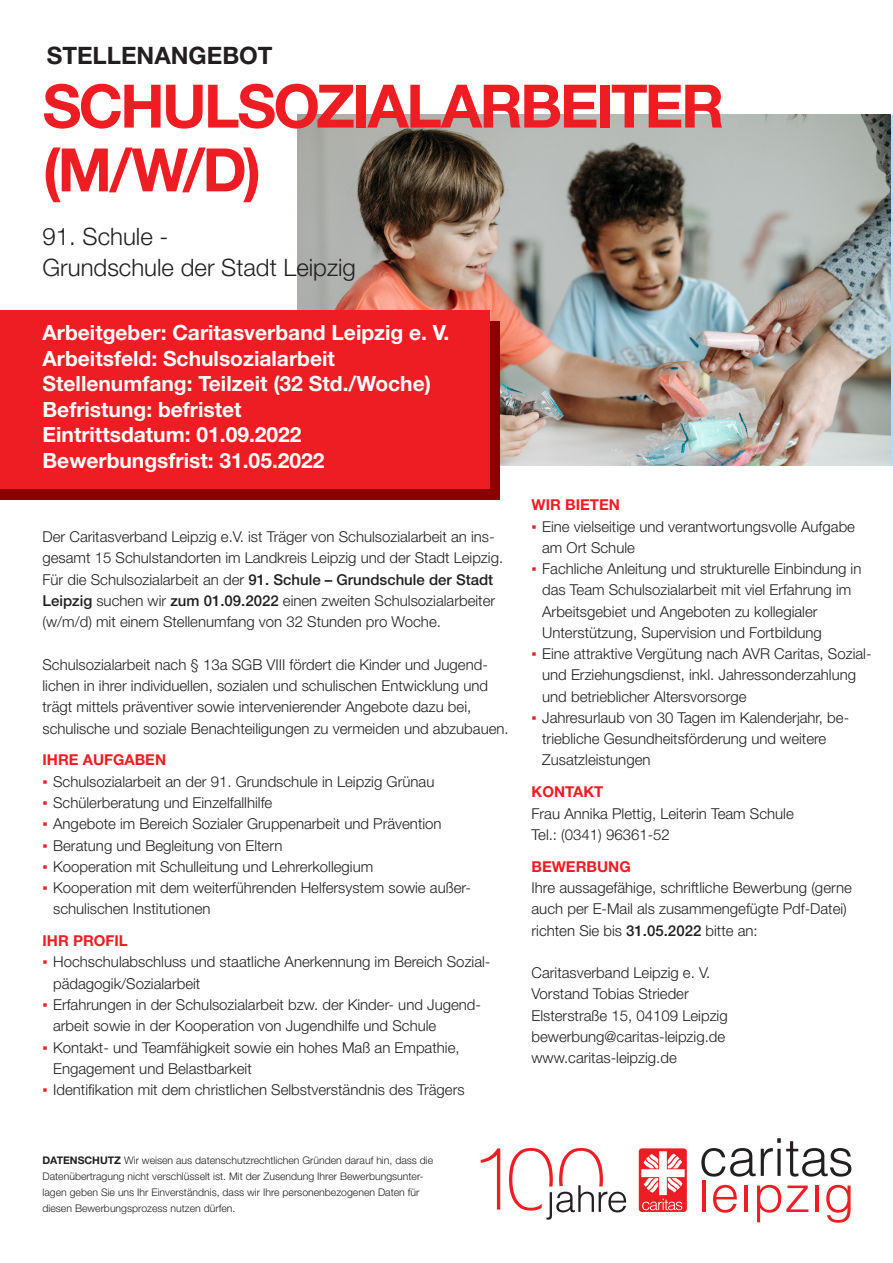
<style>
.page{position:relative;width:893px;height:1263px;background:#fff}
.page>*{position:absolute;margin:0;border:0;box-sizing:border-box;transform-origin:0 0}
.Jobtitel{font:700 60px "Helvetica Neue LT Std";letter-spacing:-.045em;color:#ee1d23}
.Jobtitel-2{font:300 24px/32px "Helvetica Neue LT Std";color:#231f20}
.Prehead_Stellenangeb{font:700 24px "Helvetica Neue LT Std";color:#231f20}
.Jobfakten_in_roter_B{font:700 21px/25.5px "Helvetica Neue LT Std";color:#fff}
._01_Copytext_10pt{font:300 15px/21.3px "Helvetica Neue LT Std";color:#231f20}
._02_Zwischenheadline{font:700 15px "Helvetica Neue LT Std";color:#ee1d23}
.t1{font:300 10.5px/15.9px "Helvetica Neue LT Std";color:#231f20}
.s1{font-weight:500}
.s2{font-family:"Arial";font-weight:400;color:#ee1d23}
.s3{font-weight:700}
</style>
<div class="page">
<img style="left:298px;top:115px;width:593px;height:351px">
<div style="left:639px;top:1148px;width:48px;height:64px;background:#ee1d23;border-radius:3px"></div>
<svg style="left:641px;top:1151px;width:44px;height:59px"></svg>
<svg style="left:701px;top:1138px;width:150px;height:38px"></svg>
<hr style="left:703px;top:1181px;width:3px;height:31px;background:#ee1d23">
<svg style="left:713px;top:1185px;width:24px;height:28px"></svg>
<hr style="left:744px;top:1185px;width:3px;height:27px;background:#ee1d23">
<svg style="left:757px;top:1185px;width:51px;height:37px"></svg>
<hr style="left:815px;top:1185px;width:3px;height:27px;background:#ee1d23">
<svg style="left:826px;top:1185px;width:25px;height:38px"></svg>
<svg style="left:481px;top:1148px;width:19px;height:61px"></svg>
<svg style="left:509px;top:1148px;width:117px;height:72px"></svg>
<div style="left:0;top:321px;width:500px;height:179px;background:#8b0202"></div>
<div style="left:0;top:310px;width:489px;height:179px;background:#ee1d23"></div>
<p class="Prehead_Stellenangeb" style="left:47px;top:40px;width:227px">STELLENANGEBOT</p>
<p class="Jobtitel" style="left:43px;top:69px;width:683px">SCHULSOZIALARBEITER</p>
<p class="Jobtitel" style="left:43px;top:133px;width:220px">(M/W/D)</p>
<p class="Jobtitel-2" style="left:43px;top:219px;width:315px">91. Schule -<br>Grundschule der Stadt Leipzig</p>
<p class="Jobfakten_in_roter_B" style="left:43px;top:320px;width:408px">Arbeitgeber: Caritasverband Leipzig e. V.</p>
<p class="Jobfakten_in_roter_B" style="left:43px;top:345px;width:390px">Arbeitsfeld: Schulsozialarbeit<br>Stellenumfang: Teilzeit (32 Std./Woche)</p>
<p class="Jobfakten_in_roter_B" style="left:43px;top:396px;width:201px">Befristung: befristet</p>
<p class="Jobfakten_in_roter_B" style="left:43px;top:422px;width:261px">Eintrittsdatum: 01.09.2022</p>
<p class="Jobfakten_in_roter_B" style="left:43px;top:447px;width:284px">Bewerbungsfrist: 31.05.2022</p>
<p class="_01_Copytext_10pt" style="left:43px;top:526px;width:462px">Der Caritasverband Leipzig e.V. ist Träger von Schulsozialarbeit an ins&shy;gesamt 15 Schulstandorten im Landkreis Leipzig und der Stadt Leipzig.<br>Für die Schulsozialarbeit an der <span class="s1">91. Schule – Grundschule der Stadt Leipzig</span> suchen wir <span class="s1">zum 01.09.2022</span> einen zweiten Schulsozialarbeiter (w/m/d) mit einem Stellenumfang von 32 Stunden pro Woche.</p>
<p class="_01_Copytext_10pt" style="left:43px;top:653px;width:468px">Schulsozialarbeit nach § 13a SGB VIII fördert die Kinder und Jugend&shy;lichen in ihrer individuellen, sozialen und schulischen Entwicklung und trägt mittels präventiver sowie intervenierender Angebote dazu bei, schulische und soziale Benachteiligungen zu vermeiden und abzubauen.</p>
<p class="_02_Zwischenheadline" style="left:43px;top:751px;width:125px">IHRE AUFGABEN</p>
<p class="_01_Copytext_10pt" style="left:43px;top:770px;width:393px"><span class="s2">▪</span> Schulsozialarbeit an der 91. Grundschule in Leipzig Grünau</p>
<p class="_01_Copytext_10pt" style="left:43px;top:792px;width:231px"><span class="s2">▪</span> Schülerberatung und Einzelfallhilfe</p>
<p class="_01_Copytext_10pt" style="left:43px;top:813px;width:401px"><span class="s2">▪</span> Angebote im Bereich Sozialer Gruppenarbeit und Prävention</p>
<p class="_01_Copytext_10pt" style="left:43px;top:834px;width:241px"><span class="s2">▪</span> Beratung und Begleitung von Eltern</p>
<p class="_01_Copytext_10pt" style="left:43px;top:855px;width:332px"><span class="s2">▪</span> Kooperation mit Schulleitung und Lehrerkollegium</p>
<p class="_01_Copytext_10pt" style="left:53px;top:877px;width:419px;text-indent:-11px"><span class="s2">▪</span> Kooperation mit dem weiterführenden Helfersystem sowie außer&shy;schulischen Institutionen</p>
<p class="_02_Zwischenheadline" style="left:43px;top:931px;width:87px">IHR PROFIL</p>
<p class="_01_Copytext_10pt" style="left:53px;top:951px;width:439px;text-indent:-11px"><span class="s2">▪</span> Hochschulabschluss und staatliche Anerkennung im Bereich Sozial&shy;pädagogik/Sozialarbeit</p>
<p class="_01_Copytext_10pt" style="left:53px;top:994px;width:429px;text-indent:-11px"><span class="s2">▪</span> Erfahrungen in der Schulsozialarbeit bzw. der Kinder- und Jugend&shy;arbeit sowie in der Kooperation von Jugendhilfe und Schule</p>
<p class="_01_Copytext_10pt" style="left:53px;top:1036px;width:408px;text-indent:-11px"><span class="s2">▪</span> Kontakt- und Teamfähigkeit sowie ein hohes Maß an Empathie,<br>Engagement und Belastbarkeit</p>
<p class="_01_Copytext_10pt" style="left:43px;top:1079px;width:424px"><span class="s2">▪</span> Identifikation mit dem christlichen Selbstverständnis des Trägers</p>
<p class="t1" style="left:43px;top:1152px;width:392px"><span class="s3">DATENSCHUTZ</span> Wir weisen aus datenschutzrechtlichen Gründen darauf hin, dass die Datenübertragung nicht verschlüsselt ist. Mit der Zusendung Ihrer Bewerbungsunter&shy;lagen geben Sie uns Ihr Einverständnis, dass wir Ihre personenbezogenen Daten für diesen Bewerbungsprozess nutzen dürfen.</p>
<p class="_02_Zwischenheadline" style="left:531px;top:496px;width:90px">WIR BIETEN</p>
<p class="_01_Copytext_10pt" style="left:542px;top:515px;width:314px;text-indent:-11px"><span class="s2">▪</span> Eine vielseitige und verantwortungsvolle Aufgabe am Ort Schule</p>
<p class="_01_Copytext_10pt" style="left:542px;top:558px;width:321px;text-indent:-11px"><span class="s2">▪</span> Fachliche Anleitung und strukturelle Einbindung in das Team Schulsozialarbeit mit viel Erfahrung im Arbeitsgebiet und Angeboten zu kollegialer Unterstützung, Supervision und Fortbildung</p>
<p class="_01_Copytext_10pt" style="left:542px;top:643px;width:331px;text-indent:-11px"><span class="s2">▪</span> Eine attraktive Vergütung nach AVR Caritas, Sozial&shy;und Erziehungsdienst, inkl. Jahressonderzahlung und betrieblicher Altersvorsorge</p>
<p class="_01_Copytext_10pt" style="left:542px;top:707px;width:309px;text-indent:-11px"><span class="s2">▪</span> Jahresurlaub von 30 Tagen im Kalenderjahr, be&shy;triebliche Gesundheitsförderung und weitere<br>Zusatzleistungen</p>
<p class="_02_Zwischenheadline" style="left:531px;top:783px;width:73px">KONTAKT</p>
<p class="_01_Copytext_10pt" style="left:531px;top:802px;width:264px">Frau Annika Plettig, Leiterin Team Schule</p>
<p class="_01_Copytext_10pt" style="left:531px;top:823px;width:140px">Tel.: (0341) 96361-52</p>
<p class="_02_Zwischenheadline" style="left:531px;top:857px;width:101px">BEWERBUNG</p>
<p class="_01_Copytext_10pt" style="left:531px;top:877px;width:322px">Ihre aussagefähige, schriftliche Bewerbung (gerne auch per E-Mail als zusammengefügte Pdf-Datei) richten Sie bis <span class="s1">31.05.2022</span> bitte an:</p>
<p class="_01_Copytext_10pt" style="left:531px;top:962px;width:180px">Caritasverband Leipzig e. V.</p>
<p class="_01_Copytext_10pt" style="left:531px;top:983px;width:159px">Vorstand Tobias Strieder</p>
<p class="_01_Copytext_10pt" style="left:531px;top:1004px;width:198px">Elsterstraße 15, 04109 Leipzig</p>
<p class="_01_Copytext_10pt" style="left:531px;top:1025px;width:195px">bewerbung@caritas-leipzig.de</p>
<p class="_01_Copytext_10pt" style="left:531px;top:1047px;width:147px">www.caritas-leipzig.de</p>
</div>
